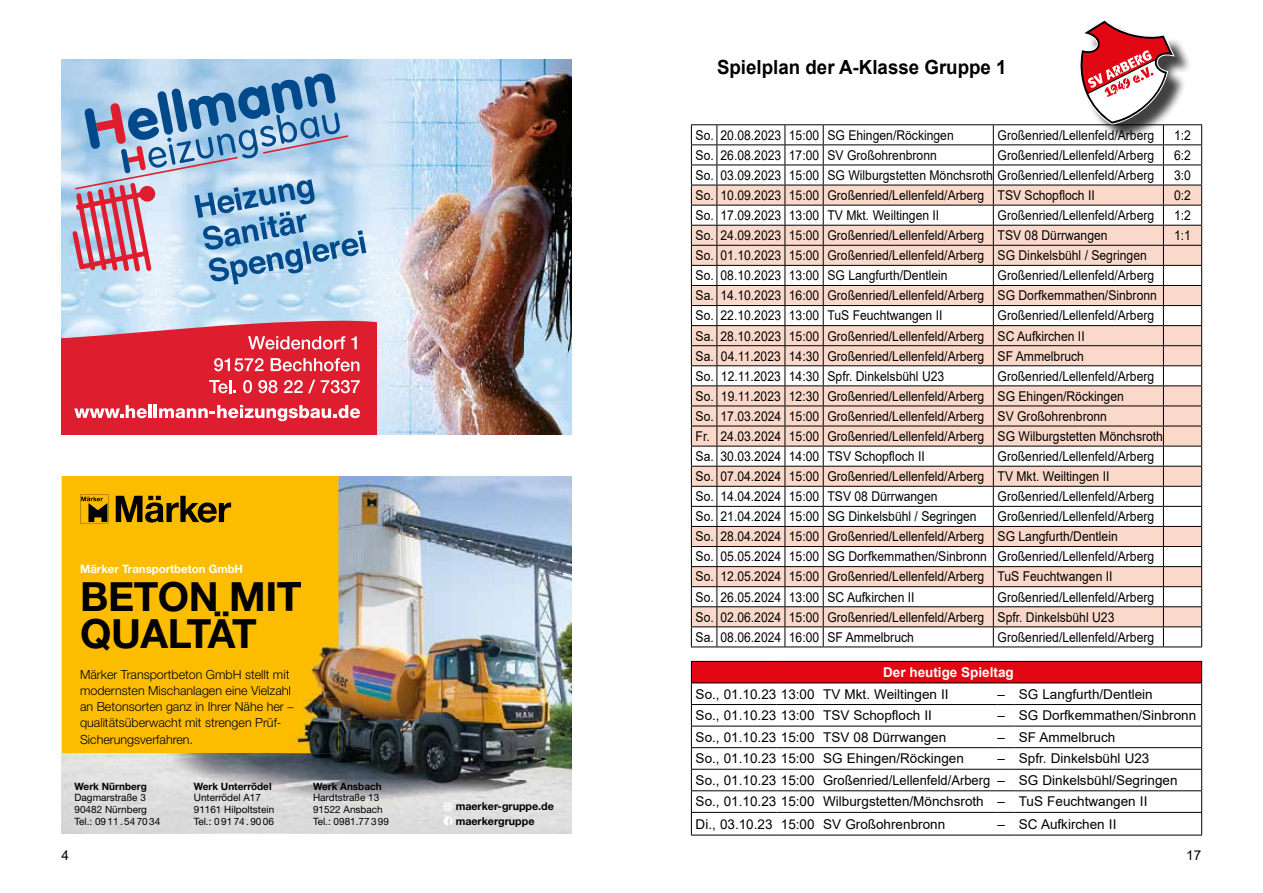
<style>
.page{position:relative;width:1263px;height:893px;background:#fff}
.page>*{position:absolute;margin:0;border:0;box-sizing:border-box;transform-origin:0 0}
.t1{font:700 40.35px/37.5px "Helvetica Neue LT Pro";letter-spacing:-.01em;color:#000}
.t2{font:700 19.5px "Arial";color:#000;scale:.96 1}
.t3{font:13.5px/20.1px "Arial";color:#000;scale:.9 1}
.t4{font:13.5px/21.8px "Arial";color:#000}
.t5{font:700 13.5px "Arial";color:#fff}
.t6{font:300 12.6px/16.2px "Helvetica Neue LT Pro";color:#000}
.t7{font:700 11.55px "Helvetica Neue LT Pro";color:#fff}
.t8{font:700 10.8px/14.4px "Helvetica Neue LT Pro";color:#000}
.t9{font:10.05px/11.6px "Helvetica Neue LT Pro";color:#000}
.t10{font:700 10.05px "Helvetica Neue LT Pro";color:#000}
</style>
<div class="page">
<img style="left:338px;top:476px;width:234px;height:244px">
<img style="left:189px;top:753px;width:97px;height:21px">
<img style="left:317px;top:780px;width:255px;height:53px">
<div style="left:62px;top:476px;width:276px;height:277px;background:#fcbd00"></div>
<svg style="left:80px;top:495px;width:29px;height:28px"></svg>
<svg style="left:116px;top:496px;width:115px;height:27px"></svg>
<svg style="left:443px;top:802px;width:10px;height:24px"></svg>
<img style="left:286px;top:720px;width:286px;height:60px">
<img style="left:286px;top:641px;width:52px;height:112px">
<img style="left:286px;top:582px;width:15px;height:29px">
<svg style="left:286px;top:670px;width:8px;height:44px"></svg>
<img style="left:62px;top:60px;width:510px;height:374px">
<svg style="left:72px;top:73px;width:294px;height:212px;background:#9eb4d1"></svg>
<svg style="left:62px;top:319px;width:314px;height:115px;background:#e04252"></svg>
<div style="left:691px;top:661px;width:511px;height:22px;background:#e30613"></div>
<hr style="left:691px;top:661px;width:85px;height:1px;background:#000">
<hr style="left:776px;top:661px;width:43px;height:1px;background:#000">
<hr style="left:819px;top:661px;width:178px;height:1px;background:#000">
<svg style="left:997px;top:661px;width:17px;height:1px"></svg>
<hr style="left:1014px;top:661px;width:188px;height:1px;background:#000">
<hr style="left:691px;top:683px;width:85px;height:1px;background:#000">
<hr style="left:776px;top:683px;width:43px;height:1px;background:#000">
<hr style="left:819px;top:683px;width:178px;height:1px;background:#000">
<svg style="left:997px;top:683px;width:17px;height:1px"></svg>
<hr style="left:1014px;top:683px;width:188px;height:1px;background:#000">
<hr style="left:691px;top:704px;width:85px;height:1px;background:#000">
<hr style="left:776px;top:704px;width:43px;height:1px;background:#000">
<hr style="left:819px;top:704px;width:178px;height:1px;background:#000">
<svg style="left:997px;top:704px;width:17px;height:1px"></svg>
<hr style="left:1014px;top:704px;width:188px;height:1px;background:#000">
<hr style="left:691px;top:726px;width:85px;height:1px;background:#000">
<hr style="left:776px;top:726px;width:43px;height:1px;background:#000">
<hr style="left:819px;top:726px;width:178px;height:1px;background:#000">
<svg style="left:997px;top:726px;width:17px;height:1px"></svg>
<hr style="left:1014px;top:726px;width:188px;height:1px;background:#000">
<hr style="left:691px;top:747px;width:85px;height:1px;background:#000">
<hr style="left:776px;top:747px;width:43px;height:1px;background:#000">
<hr style="left:819px;top:747px;width:178px;height:1px;background:#000">
<svg style="left:997px;top:747px;width:17px;height:1px"></svg>
<hr style="left:1014px;top:747px;width:188px;height:1px;background:#000">
<hr style="left:691px;top:769px;width:85px;height:1px;background:#000">
<hr style="left:776px;top:769px;width:43px;height:1px;background:#000">
<hr style="left:819px;top:769px;width:178px;height:1px;background:#000">
<svg style="left:997px;top:769px;width:17px;height:1px"></svg>
<hr style="left:1014px;top:769px;width:188px;height:1px;background:#000">
<hr style="left:691px;top:790px;width:85px;height:1px;background:#000">
<hr style="left:776px;top:790px;width:43px;height:1px;background:#000">
<hr style="left:819px;top:790px;width:178px;height:1px;background:#000">
<svg style="left:997px;top:790px;width:17px;height:1px"></svg>
<hr style="left:1014px;top:790px;width:188px;height:1px;background:#000">
<hr style="left:691px;top:812px;width:85px;height:1px;background:#000">
<svg style="left:691px;top:662px;width:1px;height:173px"></svg>
<hr style="left:776px;top:812px;width:43px;height:1px;background:#000">
<hr style="left:819px;top:812px;width:178px;height:1px;background:#000">
<svg style="left:997px;top:812px;width:17px;height:1px"></svg>
<hr style="left:1014px;top:812px;width:188px;height:1px;background:#000">
<svg style="left:1201px;top:662px;width:1px;height:173px"></svg>
<hr style="left:691px;top:835px;width:85px;height:1px;background:#000">
<hr style="left:776px;top:835px;width:43px;height:1px;background:#000">
<hr style="left:819px;top:835px;width:178px;height:1px;background:#000">
<svg style="left:997px;top:835px;width:17px;height:1px"></svg>
<hr style="left:1014px;top:835px;width:188px;height:1px;background:#000">
<svg style="left:691px;top:20px;width:511px;height:628px"></svg>
<h2 class="t2" style="left:717px;top:53px;width:303px">Spielplan der A-Klasse Gruppe 1</h2>
<p class="t7" style="left:80px;top:562px;width:165px">Märker Transportbeton GmbH</p>
<h1 class="t1" style="left:80px;top:577px;width:223px">BETON MIT<br>QUALTÄT</h1>
<p class="t6" style="left:80px;top:666px;width:215px">Märker Transportbeton GmbH stellt mit modernsten Mischanlagen eine Vielzahl an Betonsorten ganz in Ihrer Nähe her – qualitätsüberwacht mit strengen Prüf-Sicherungsverfahren.</p>
<p class="t10" style="left:75px;top:780px;width:74px">Werk Nürnberg</p>
<p class="t9" style="left:75px;top:792px;width:87px">Dagmarstraße 3<br>90482 Nürnberg<br>Tel.: 09 11 . 54 70 34</p>
<p class="t10" style="left:194px;top:780px;width:79px">Werk Unterrödel</p>
<p class="t9" style="left:194px;top:792px;width:82px">Unterrödel A17<br>91161 Hilpoltstein<br>Tel.: 0 91 74 . 90 06</p>
<p class="t10" style="left:313px;top:780px;width:70px">Werk Ansbach</p>
<p class="t9" style="left:313px;top:792px;width:78px">Hardtstraße 13<br>91522 Ansbach<br>Tel.: 0981.77 3 99</p>
<p class="t8" style="left:456px;top:799px;width:100px">maerker-gruppe.de maerkergruppe</p>
<p class="t3" style="left:696px;top:125px;width:288px">So. 20.08.2023 15:00 SG Ehingen/Röckingen</p>
<p class="t3" style="left:997px;top:125px;width:176px">Großenried/Lellenfeld/Arberg</p>
<p class="t3" style="left:1174px;top:125px;width:20px">1:2</p>
<p class="t3" style="left:696px;top:145px;width:270px">So. 26.08.2023 17:00 SV Großohrenbronn</p>
<p class="t3" style="left:997px;top:145px;width:176px">Großenried/Lellenfeld/Arberg</p>
<p class="t3" style="left:1174px;top:145px;width:20px">6:2</p>
<p class="t3" style="left:696px;top:165px;width:511px">So. 03.09.2023 15:00 SG Wilburgstetten Mönchsroth Großenried/Lellenfeld/Arberg</p>
<p class="t3" style="left:1174px;top:165px;width:20px">3:0</p>
<p class="t3" style="left:696px;top:185px;width:445px">So. 10.09.2023 15:00 Großenried/Lellenfeld/Arberg TSV Schopfloch II</p>
<p class="t3" style="left:1174px;top:185px;width:20px">0:2</p>
<p class="t3" style="left:696px;top:205px;width:272px">So. 17.09.2023 13:00 TV Mkt. Weiltingen II</p>
<p class="t3" style="left:997px;top:205px;width:176px">Großenried/Lellenfeld/Arberg</p>
<p class="t3" style="left:1174px;top:205px;width:20px">1:2</p>
<p class="t3" style="left:696px;top:225px;width:459px">So. 24.09.2023 15:00 Großenried/Lellenfeld/Arberg TSV 08 Dürrwangen</p>
<p class="t3" style="left:1174px;top:225px;width:20px">1:1</p>
<p class="t3" style="left:696px;top:245px;width:503px">So. 01.10.2023 15:00 Großenried/Lellenfeld/Arberg SG Dinkelsbühl / Segringen<br>So. 08.10.2023 13:00 SG Langfurth/Dentlein</p>
<p class="t3" style="left:696px;top:265px;width:514px;text-indent:302px">Großenried/Lellenfeld/Arberg<br>Sa. 14.10.2023 16:00 Großenried/Lellenfeld/Arberg SG Dorfkemmathen/Sinbronn<br>So. 22.10.2023 13:00 TuS Feuchtwangen II</p>
<p class="t3" style="left:696px;top:306px;width:511px;text-indent:302px">Großenried/Lellenfeld/Arberg Sa. 28.10.2023 15:00 Großenried/Lellenfeld/Arberg SC Aufkirchen II<br>Sa. 04.11.2023 14:30 Großenried/Lellenfeld/Arberg SF Ammelbruch<br>So. 12.11.2023 14:30 Spfr. Dinkelsbühl U23</p>
<p class="t3" style="left:696px;top:366px;width:521px;text-indent:302px">Großenried/Lellenfeld/Arberg So. 19.11.2023 12:30 Großenried/Lellenfeld/Arberg SG Ehingen/Röckingen<br>So. 17.03.2024 15:00 Großenried/Lellenfeld/Arberg SV Großohrenbronn<br>Fr. 24.03.2024 15:00 Großenried/Lellenfeld/Arberg SG Wilburgstetten Mönchsroth Sa. 30.03.2024 14:00 TSV Schopfloch II</p>
<p class="t3" style="left:696px;top:446px;width:511px;text-indent:302px">Großenried/Lellenfeld/Arberg<br>So. 07.04.2024 15:00 Großenried/Lellenfeld/Arberg TV Mkt. Weiltingen II<br>So. 14.04.2024 15:00 TSV 08 Dürrwangen</p>
<p class="t3" style="left:997px;top:486px;width:176px">Großenried/Lellenfeld/Arberg</p>
<p class="t3" style="left:696px;top:506px;width:314px">So. 21.04.2024 15:00 SG Dinkelsbühl / Segringen</p>
<p class="t3" style="left:696px;top:506px;width:511px;text-indent:302px">Großenried/Lellenfeld/Arberg So. 28.04.2024 15:00 Großenried/Lellenfeld/Arberg SG Langfurth/Dentlein<br>So. 05.05.2024 15:00 SG Dorfkemmathen/Sinbronn Großenried/Lellenfeld/Arberg So. 12.05.2024 15:00 Großenried/Lellenfeld/Arberg TuS Feuchtwangen II<br>So. 26.05.2024 13:00 SC Aufkirchen II</p>
<p class="t3" style="left:696px;top:587px;width:511px;text-indent:302px">Großenried/Lellenfeld/Arberg<br>So. 02.06.2024 15:00 Großenried/Lellenfeld/Arberg Spfr. Dinkelsbühl U23<br>Sa. 08.06.2024 16:00 SF Ammelbruch</p>
<p class="t3" style="left:997px;top:627px;width:176px">Großenried/Lellenfeld/Arberg</p>
<p class="t5" style="left:883px;top:663px;width:132px">Der heutige Spieltag</p>
<p class="t4" style="left:696px;top:683px;width:254px">So., 01.10.23 13:00 TV Mkt. Weiltingen II</p>
<p class="t4" style="left:997px;top:683px;width:157px">– SG Langfurth/Dentlein</p>
<p class="t4" style="left:696px;top:704px;width:238px">So., 01.10.23 13:00 TSV Schopfloch II</p>
<p class="t4" style="left:997px;top:704px;width:200px">– SG Dorfkemmathen/Sinbronn</p>
<p class="t4" style="left:696px;top:726px;width:252px">So., 01.10.23 15:00 TSV 08 Dürrwangen</p>
<p class="t4" style="left:997px;top:726px;width:119px">– SF Ammelbruch</p>
<p class="t4" style="left:696px;top:748px;width:270px">So., 01.10.23 15:00 SG Ehingen/Röckingen</p>
<p class="t4" style="left:696px;top:748px;width:483px;text-indent:302px">– Spfr. Dinkelsbühl U23<br>So., 01.10.23 15:00 Großenried/Lellenfeld/Arberg – SG Dinkelsbühl/Segringen So., 01.10.23 15:00 Wilburgstetten/Mönchsroth – TuS Feuchtwangen II<br>Di., 03.10.23 15:00 SV Großohrenbronn</p>
<p class="t4" style="left:997px;top:813px;width:120px">– SC Aufkirchen II</p>
<p class="t4" style="left:62px;top:845px;width:9px">4</p>
<p class="t4" style="left:1186px;top:845px;width:17px">17</p>
</div>
